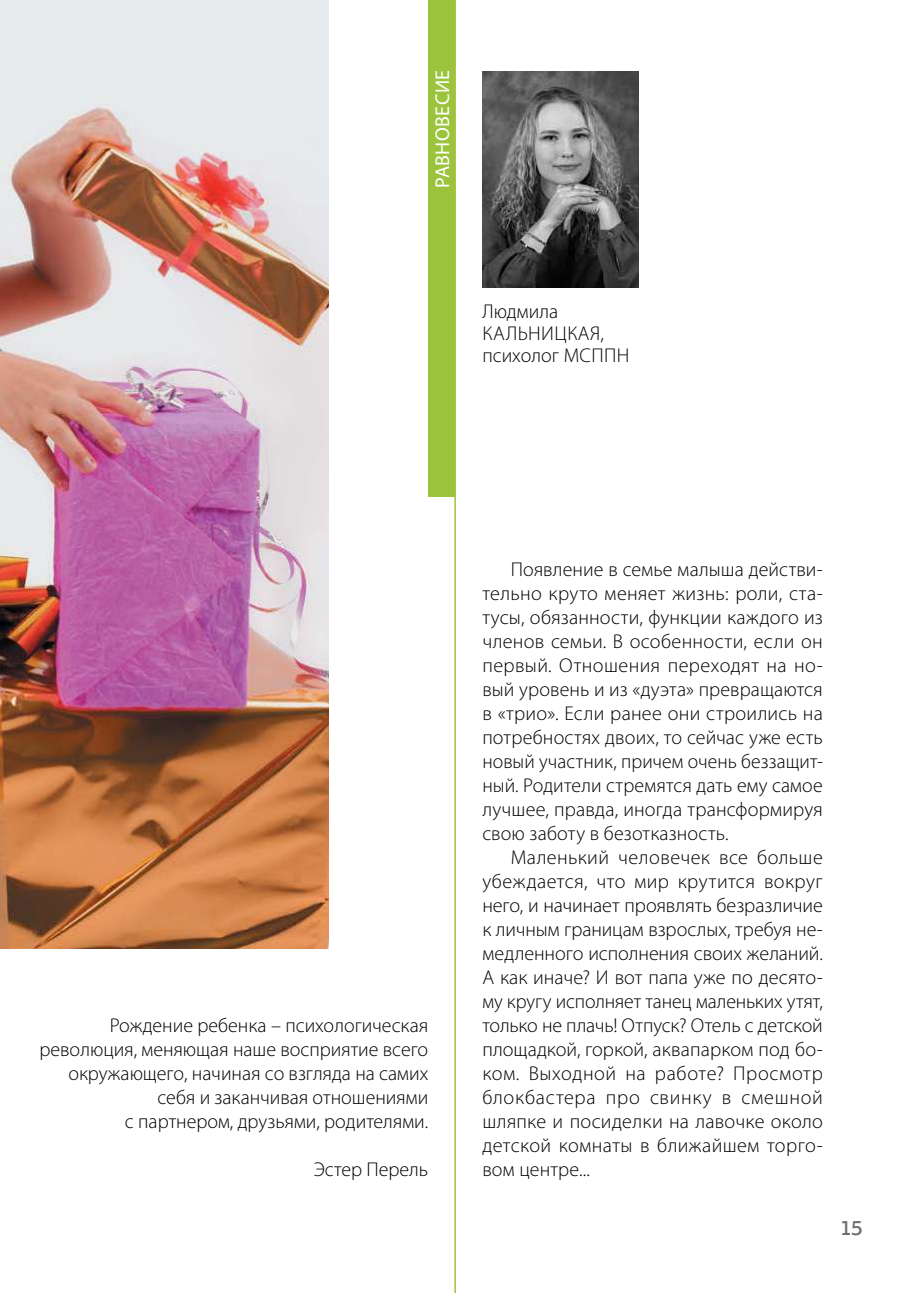
<style>
.page{position:relative;width:908px;height:1293px;background:#fff}
.page>*{position:absolute;margin:0;border:0;box-sizing:border-box;transform-origin:0 0}
.t1{font:22px "ALS Sector";color:#6d6e71}
.t2{font:300 20px/24px "Myriad Pro";color:#000;text-align:justify}
.t3{font:20px "Myriad Pro";color:#fff}
</style>
<div class="page">
<div style="left:428px;top:0;width:27px;height:497px;background:#9bc33c"></div>
<img style="left:0;top:0;width:328px;height:949px">
<img style="left:482px;top:72px;width:156px;height:216px">
<hr style="left:454px;top:0;width:1px;height:1293px;background:#9bc33c">
<p class="t3" style="left:430px;top:188px;width:118px;rotate:-90deg">Равновесие</p>
<p class="t2" style="left:482px;top:300px;width:149px;line-height:22px;text-align:left">Людмила<br>Кал ьни цкая, психолог МСППН</p>
<p class="t2" style="left:39px;top:1013px;width:390px;text-align:right">Рождение ребенка – психологическая революция, меняющая наше восприятие всего окружающего, начиная со взгляда на самих себя и заканчивая отношениями<br>с партнером, друзьями, родителями.</p>
<p class="t2" style="left:313px;top:1157px;width:116px">Эстер Перель</p>
<p class="t2" style="left:482px;top:557px;width:342px;text-indent:28px">Появление в семье малыша действи&shy;тельно круто меняет жизнь: роли, ста&shy;тусы, обязанности, функции каждого из членов семьи. В особенности, если он первый. Отношения переходят на но&shy;вый уровень и из «дуэта» превращаются в «трио». Если ранее они строились на потребностях двоих, то сейчас уже есть новый участник, причем очень беззащит&shy;ный. Родители стремятся дать ему самое лучшее, правда, иногда трансформируя свою заботу в безотказность.</p>
<p class="t2" style="left:482px;top:845px;width:342px;text-indent:28px">Маленький человечек все больше убеждается, что мир крутится вокруг него, и начинает проявлять безразличие к личным границам взрослых, требуя не&shy;медленного исполнения своих желаний.<br>А как иначе? И вот папа уже по десято&shy;му кругу исполняет танец маленьких утят, только не плачь! Отпуск? Отель с детской площадкой, горкой, аквапарком под бо&shy;ком. Выходной на работе? Просмотр блокбастера про свинку в смешной шляпке и посиделки на лавочке около детской комнаты в ближайшем торго&shy;вом центре...</p>
<p class="t1" style="left:841px;top:1217px;width:22px">15</p>
</div>
